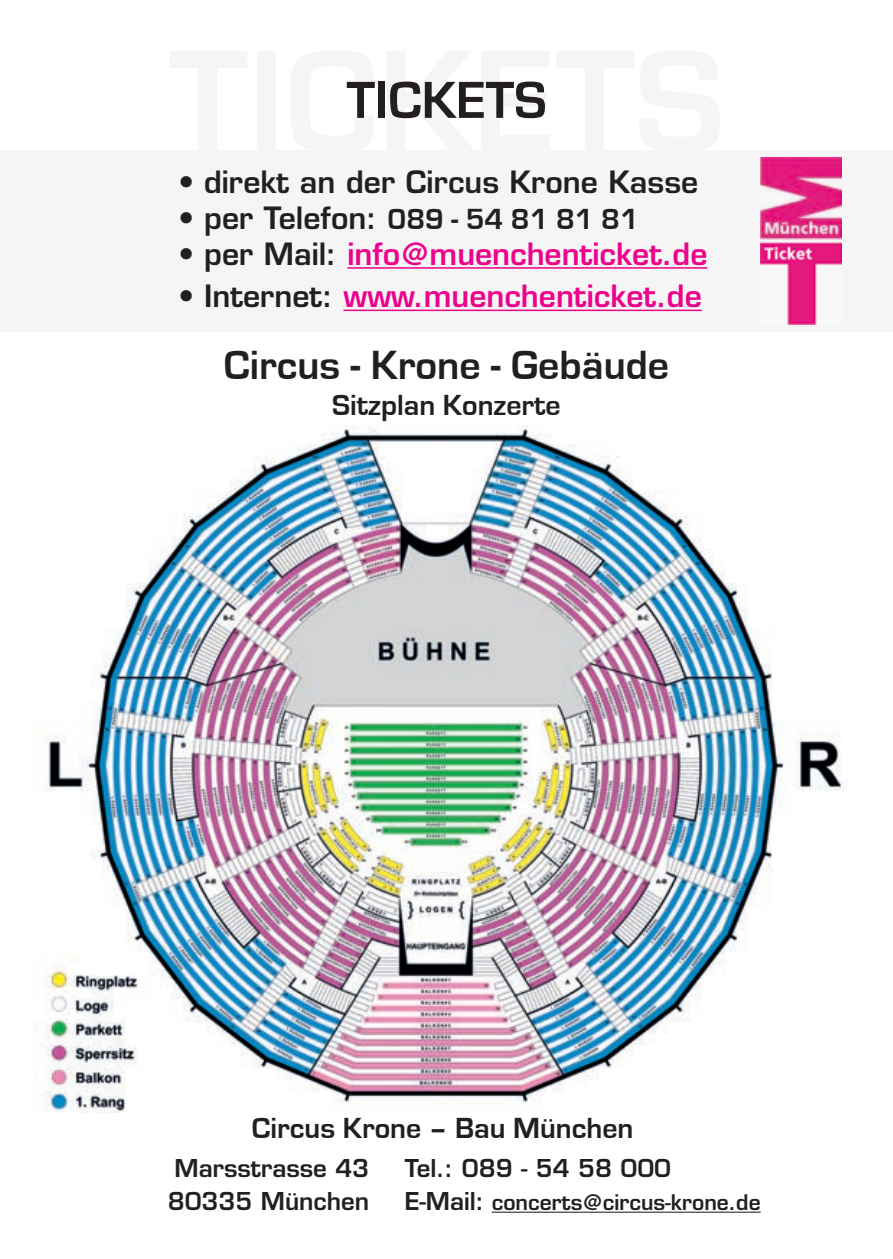
<style>
.page{position:relative;width:893px;height:1259px;background:#fff}
.page>*{position:absolute;margin:0;border:0;box-sizing:border-box;transform-origin:0 0}
.t1{font:700 54px "Eurostile";color:#231f20}
.t2{font:700 42px "Eurostile";color:#231f20}
.t3{font:600 30px "Eurostile";color:#ed028c}
.t4{font:600 30px "Eurostile";color:#231f20}
.t5{font:700 30px "Eurostile";color:#231f20}
.t6{font:600 24px/33px "Eurostile";color:#231f20}
.t7{font:600 21px "Eurostile";color:#231f20}
.s1{font-weight:700}
.s2{color:#231f20}
.s3{font-size:24px}
</style>
<div class="page">
<div style="left:0;top:151px;width:893px;height:181px;background:#f5f5f6"></div>
<hr style="left:347px;top:267px;width:360px;height:2px;background:#ed028c">
<hr style="left:343px;top:309px;width:359px;height:2px;background:#ed028c">
<img style="left:34px;top:425px;width:807px;height:687px">
<hr style="left:492px;top:1211px;width:269px;height:1px;background:#231f20">
<img style="left:761px;top:157px;width:81px;height:167px">
<h1 class="t1" style="left:346px;top:71px;width:202px">TICKETS</h1>
<p class="t4" style="left:178px;top:163px;width:521px">• direkt an der Circus Krone Kasse</p>
<p class="t4" style="left:178px;top:199px;width:462px">• per Telefon: <span class="s1">089 - 54 81 81 81</span></p>
<p class="t3" style="left:178px;top:235px;width:531px"><span class="s2">• per Mail:</span> info@muenchenticket.de</p>
<p class="t3" style="left:178px;top:277px;width:525px"><span class="s2">• Internet:</span> www.muenchenticket.de</p>
<h2 class="t2" style="left:224px;top:342px;width:447px">Circus - Krone - Gebäude</h2>
<p class="t5" style="left:332px;top:388px;width:230px">Sitzplan Konzerte</p>
<p class="t5" style="left:252px;top:1111px;width:383px">Circus Krone – Bau München</p>
<p class="t6" style="left:405px;top:1151px;width:268px">Tel.: 089 - 54 58 000</p>
<p class="t7" style="left:405px;top:1189px;width:357px"><span class="s3">E-Mail:</span> concerts@circus-krone.de</p>
<p class="t6" style="left:168px;top:1151px;width:203px">Marsstrasse 43<br>80335 München</p>
</div>
